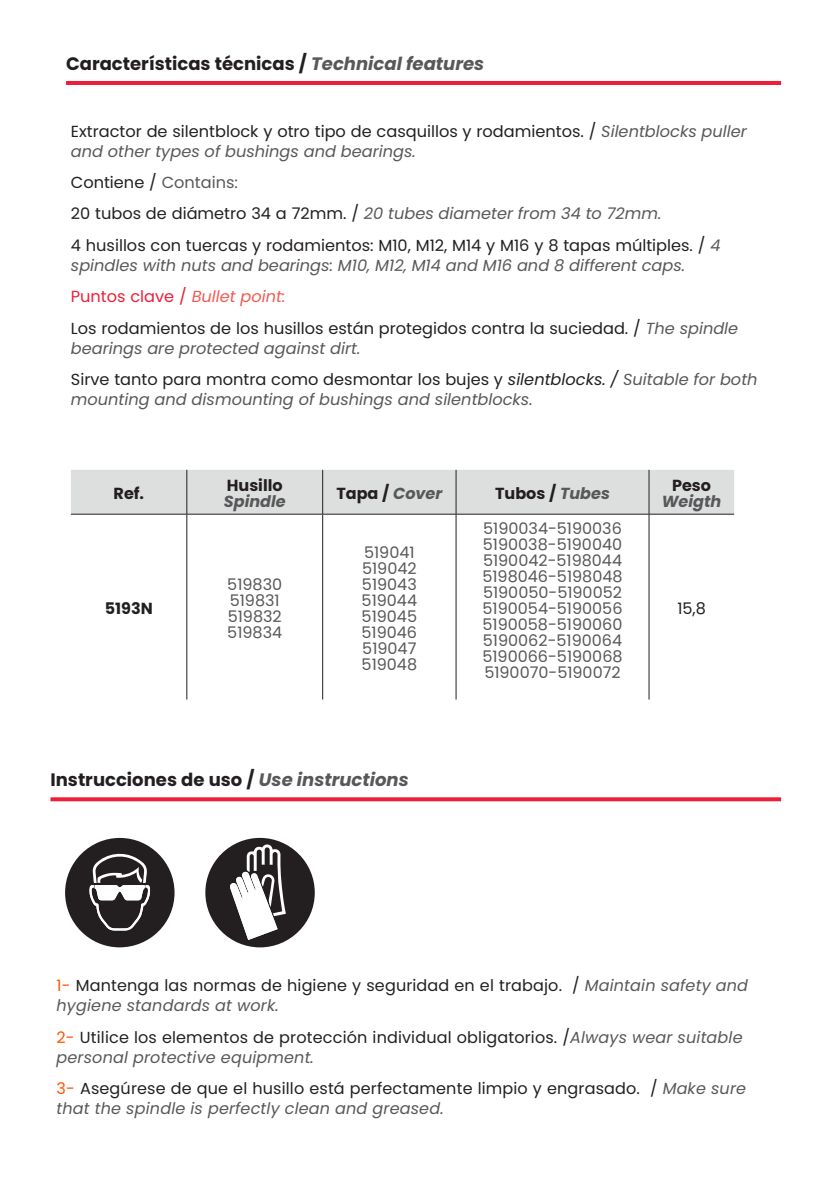
<style>
.page{position:relative;width:840px;height:1191px;background:#fff}
.page>*{position:absolute;margin:0;border:0;box-sizing:border-box;transform-origin:0 0}
.t1{font:700 18px "Poppins";color:#231f20}
.t2{font:16px/20px "Poppins";color:#231f20}
.t3{font:16px "Poppins";color:#57585a}
.t4{font:italic 16px/20px "Poppins";color:#57585a}
.t5{font:700 16px "Poppins";color:#231f20}
.t6{font:16px "Poppins";color:#ed1e37}
.t7{font:italic 700 16px "Poppins";color:#57585a}
.s1{font-style:italic;color:#57585a}
.s2{color:#57585a}
.s3{font-style:normal;color:#231f20}
.s4{font-style:italic;color:#f15b54}
.s5{color:#231f20}
.s6{color:#ff5601}
</style>
<div class="page">
<hr style="left:66px;top:81px;width:714px;height:4px;background:#ed1e37">
<div style="left:71px;top:470px;width:662px;height:44px;background:#dddede"></div>
<svg style="left:187px;top:515px;width:463px;height:184px"></svg>
<hr style="left:186px;top:470px;width:1px;height:44px;background:#231f20">
<hr style="left:322px;top:470px;width:1px;height:44px;background:#231f20">
<hr style="left:455px;top:470px;width:1px;height:44px;background:#231f20">
<hr style="left:648px;top:470px;width:1px;height:44px;background:#231f20">
<hr style="left:186px;top:514px;width:1px;height:185px;background:#231f20">
<hr style="left:322px;top:514px;width:1px;height:185px;background:#231f20">
<hr style="left:455px;top:514px;width:1px;height:185px;background:#231f20">
<hr style="left:648px;top:514px;width:1px;height:185px;background:#231f20">
<hr style="left:71px;top:514px;width:116px;height:1px;background:#231f20">
<hr style="left:187px;top:514px;width:135px;height:1px;background:#231f20">
<hr style="left:322px;top:514px;width:134px;height:1px;background:#231f20">
<hr style="left:456px;top:514px;width:192px;height:1px;background:#231f20">
<hr style="left:648px;top:514px;width:85px;height:1px;background:#231f20">
<svg style="left:50px;top:797px;width:730px;height:4px;background:#ee2f46"></svg>
<svg style="left:65px;top:837px;width:109px;height:110px"></svg>
<svg style="left:205px;top:837px;width:109px;height:110px"></svg>
<p class="t1" style="left:66px;top:53px;width:419px">Características técnicas / <span class="s1">Technical features</span></p>
<p class="t2" style="left:71px;top:121px;width:677px">Extractor de silentblock y otro tipo de casquillos y rodamientos. / <span class="s1">Silentblocks puller and other types of bushings and bearings.</span></p>
<p class="t2" style="left:71px;top:173px;width:168px">Contiene / <span class="s2">Contains:</span></p>
<p class="t4" style="left:71px;top:204px;width:592px"><span class="s3">20 tubos de diámetro 34 a 72mm. /</span> 20 tubes diameter from 34 to 72mm.</p>
<p class="t2" style="left:71px;top:235px;width:650px">4 husillos con tuercas y rodamientos: M10, M12, M14 y M16 y 8 tapas múltiples. / <span class="s1">4 spindles with nuts and bearings: M10, M12, M14 and M16 and 8 different caps.</span></p>
<p class="t6" style="left:71px;top:287px;width:216px">Puntos clave / <span class="s4">Bullet point:</span></p>
<p class="t2" style="left:71px;top:318px;width:668px">Los rodamientos de los husillos están protegidos contra la suciedad. / <span class="s1">The spindle bearings are protected against dirt.</span></p>
<p class="t4" style="left:71px;top:369px;width:687px"><span class="s3">Sirve tanto para montra como desmontar los bujes y</span> <span class="s5">silentblocks. /</span> Suitable for both mounting and dismounting of bushings and silentblocks.</p>
<p class="t5" style="left:113px;top:484px;width:32px">Ref.</p>
<p class="t5" style="left:105px;top:599px;width:49px">5193N</p>
<p class="t5" style="left:227px;top:476px;width:57px">Husillo</p>
<p class="t7" style="left:224px;top:492px;width:63px">Spindle</p>
<p class="t5" style="left:336px;top:484px;width:107px">Tapa / <span class="s1">Cover</span></p>
<p class="t5" style="left:495px;top:484px;width:116px">Tubos / <span class="s1">Tubes</span></p>
<p class="t5" style="left:671px;top:476px;width:40px">Peso</p>
<p class="t7" style="left:661px;top:492px;width:61px">Weigth</p>
<p class="t3" style="left:227px;top:575px;width:56px">519830</p>
<p class="t3" style="left:230px;top:591px;width:51px">519831</p>
<p class="t3" style="left:227px;top:607px;width:55px">519832</p>
<p class="t3" style="left:227px;top:623px;width:56px">519834</p>
<p class="t3" style="left:364px;top:543px;width:52px">519041</p>
<p class="t3" style="left:362px;top:559px;width:56px">519042</p>
<p class="t3" style="left:362px;top:575px;width:56px">519043</p>
<p class="t3" style="left:361px;top:591px;width:57px">519044</p>
<p class="t3" style="left:361px;top:607px;width:57px">519045</p>
<p class="t3" style="left:361px;top:623px;width:57px">519046</p>
<p class="t3" style="left:362px;top:639px;width:56px">519047</p>
<p class="t3" style="left:361px;top:655px;width:57px">519048</p>
<p class="t3" style="left:483px;top:519px;width:140px">5190034-5190036</p>
<p class="t3" style="left:482px;top:535px;width:141px">5190038-5190040</p>
<p class="t3" style="left:482px;top:551px;width:140px">5190042-5198044</p>
<p class="t3" style="left:482px;top:567px;width:141px">5198046-5198048</p>
<p class="t3" style="left:483px;top:583px;width:140px">5190050-5190052</p>
<p class="t3" style="left:482px;top:599px;width:141px">5190054-5190056</p>
<p class="t3" style="left:482px;top:615px;width:141px">5190058-5190060</p>
<p class="t3" style="left:482px;top:631px;width:141px">5190062-5190064</p>
<p class="t3" style="left:482px;top:647px;width:142px">5190066-5190068</p>
<p class="t3" style="left:484px;top:663px;width:138px">5190070-5190072</p>
<p class="t2" style="left:677px;top:598px;width:30px">15,8</p>
<p class="t1" style="left:50px;top:769px;width:359px">Instrucciones de uso / <span class="s1">Use instructions</span></p>
<p class="t2" style="left:57px;top:975px;width:692px"><span class="s6">1-</span> Mantenga las normas de higiene y seguridad en el trabajo. / <span class="s1">Maintain safety and hygiene standards at work.</span></p>
<p class="t2" style="left:57px;top:1027px;width:687px"><span class="s6">2-</span> Utilice los elementos de protección individual obligatorios. /<span class="s1">Always wear suitable personal protective equipment.</span></p>
<p class="t2" style="left:57px;top:1078px;width:690px"><span class="s6">3-</span> Asegúrese de que el husillo está perfectamente limpio y engrasado. / <span class="s1">Make sure that the spindle is perfectly clean and greased.</span></p>
</div>
